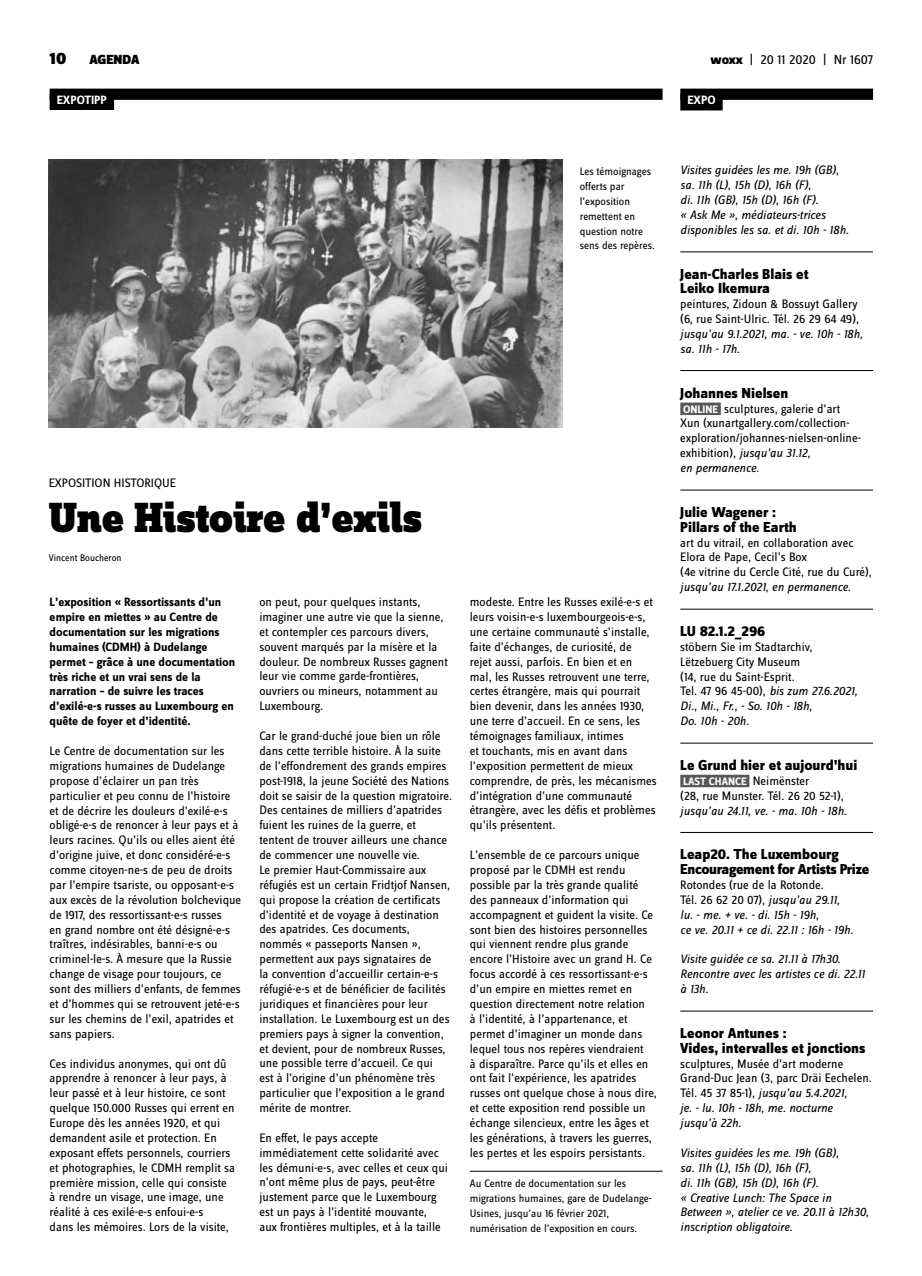
<style>
.page{position:relative;width:922px;height:1276px;background:#fff}
.page>*{position:absolute;margin:0;border:0;box-sizing:border-box;transform-origin:0 0}
.t1{font:900 43.75px "Zine Slab Dis";letter-spacing:-.01em;color:#000}
.t2{font:900 17.5px "Zine Sans Dis";color:#000}
.t3{font:800 15px/14.9px "Zine Sans Dis";color:#000}
.t4{font:800 15px/14.9px "Zine Sans Dis";letter-spacing:-.02em;color:#000}
.t5{font:13.75px "Zine Sans Dis";color:#000}
.t6{font:900 13.75px "Zine Sans Dis";color:#000}
.t7{font:12.75px/14.9px "Zine Sans Dis";color:#000}
.t8{font:italic 12.75px/14.9px "Zine Sans Dis";color:#000}
.t9{font:700 12.5px/14.9px "Zine Sans Dis";color:#000}
.t10{font:700 12.5px "Zine Sans Dis";color:#fff}
.t11{font:11.25px/14.9px "Zine Sans Dis";color:#000}
.t12{font:700 11.25px "Zine Sans Dis";color:#fff}
.t13{font:10px "Zine Sans Dis";color:#000}
.s1{font-weight:800}
.s2{font-weight:700;font-size:11.25px;color:#fff}
.s3{font-style:italic}
.s4{font-weight:400;font-size:12.75px;color:#000}
.s5{font-style:normal}
</style>
<div class="page">
<div style="left:50px;top:89px;width:612px;height:11px;background:#000"></div>
<div style="left:50px;top:94px;width:64px;height:16px;background:#000"></div>
<img style="left:49px;top:159px;width:513px;height:268px">
<hr style="left:469px;top:1171px;width:193px;height:1px;background:#000">
<div style="left:680px;top:89px;width:192px;height:11px;background:#000"></div>
<div style="left:680px;top:94px;width:42px;height:16px;background:#000"></div>
<hr style="left:680px;top:252px;width:192px;height:1px;background:#000">
<hr style="left:680px;top:370px;width:192px;height:1px;background:#000">
<div style="left:680px;top:402px;width:40px;height:13px;background:#58585a"></div>
<hr style="left:680px;top:490px;width:192px;height:1px;background:#000">
<hr style="left:680px;top:609px;width:192px;height:1px;background:#000">
<hr style="left:680px;top:743px;width:192px;height:1px;background:#000">
<div style="left:680px;top:774px;width:69px;height:13px;background:#58585a"></div>
<hr style="left:680px;top:832px;width:192px;height:1px;background:#000">
<hr style="left:680px;top:1011px;width:192px;height:1px;background:#000">
<h2 class="t2" style="left:50px;top:49px;width:18px">10</h2>
<p class="t6" style="left:89px;top:52px;width:52px">AGENDA</p>
<p class="t5" style="left:710px;top:53px;width:164px"><span class="s1">woxx</span> | 20 11 2020 | Nr 1607</p>
<p class="t10" style="left:57px;top:93px;width:52px">EXPOTIPP</p>
<p class="t10" style="left:687px;top:93px;width:30px">EXPO</p>
<p class="t7" style="left:49px;top:476px;width:20px">Expositionhistori</p>
<p class="t7" style="left:154px;top:476px;width:16px">que</p>
<h1 class="t1" style="left:49px;top:493px;width:375px">Une Histoire d’exils</h1>
<p class="t13" style="left:49px;top:553px;width:74px">Vincent Boucheron</p>
<p class="t9" style="left:50px;top:595px;width:187px">L’exposition « Ressortissants d’un empire en miettes » au Centre de documentation sur les migrations humaines (CDMH) à Dudelange permet – grâce à une documentation très riche et un vrai sens de la narration – de suivre les traces d’exilé-e-s russes au Luxembourg en quête de foyer et d’identité.</p>
<p class="t7" style="left:50px;top:744px;width:193px">Le Centre de documentation sur les migrations humaines de Dudelange propose d’éclairer un pan très particulier et peu connu de l’histoire et de décrire les douleurs d’exilé-e-s obligé-e-s de renoncer à leur pays et à leurs racines. Qu’ils ou elles aient été d’origine juive, et donc considéré-e-s comme citoyen-ne-s de peu de droits par l’empire tsariste, ou opposant-e-s aux excès de la révolution bolchevique de 1917, des ressortissant-e-s russes<br>en grand nombre ont été désigné-e-s traîtres, indésirables, banni-e-s ou criminel-le-s. À mesure que la Russie change de visage pour toujours, ce sont des milliers d’enfants, de femmes et d’hommes qui se retrouvent jeté-e-s sur les chemins de l’exil, apatrides et sans papiers.</p>
<p class="t7" style="left:50px;top:1056px;width:187px">Ces individus anonymes, qui ont dû apprendre à renoncer à leur pays, à leur passé et à leur histoire, ce sont quelque 150.000 Russes qui errent en Europe dès les années 1920, et qui demandent asile et protection. En exposant effets personnels, courriers et photographies, le CDMH remplit sa première mission, celle qui consiste à rendre un visage, une image, une réalité à ces exilé-e-s enfoui-e-s<br>dans les mémoires. Lors de la visite,</p>
<p class="t7" style="left:259px;top:595px;width:190px">on peut, pour quelques instants, imaginer une autre vie que la sienne, et contempler ces parcours divers, souvent marqués par la misère et la douleur. De nombreux Russes gagnent leur vie comme garde-frontières, ouvriers ou mineurs, notamment au<br>Luxembourg.</p>
<p class="t7" style="left:259px;top:729px;width:194px">Car le grand-duché joue bien un rôle dans cette terrible histoire. À la suite de l’effondrement des grands empires post-1918, la jeune Société des Nations doit se saisir de la question migratoire.<br>Des centaines de milliers d’apatrides fuient les ruines de la guerre, et tentent de trouver ailleurs une chance de commencer une nouvelle vie.<br>Le premier Haut-Commissaire aux réfugiés est un certain Fridtjof Nansen, qui propose la création de certificats d’identité et de voyage à destination des apatrides. Ces documents, nommés « passeports Nansen », permettent aux pays signataires de<br>la convention d’accueillir certain-e-s réfugié-e-s et de bénéficier de facilités juridiques et financières pour leur installation. Le Luxembourg est un des premiers pays à signer la convention, et devient, pour de nombreux Russes, une possible terre d’accueil. Ce qui<br>est à l’origine d’un phénomène très particulier que l’exposition a le grand mérite de montrer.</p>
<p class="t7" style="left:259px;top:1130px;width:190px">En effet, le pays accepte immédiatement cette solidarité avec les démuni-e-s, avec celles et ceux qui n’ont même plus de pays, peut-être justement parce que le Luxembourg est un pays à l’identité mouvante,<br>aux frontières multiples, et à la taille</p>
<p class="t11" style="left:579px;top:164px;width:76px">Les témoignages offerts par l’exposition remettent en question notre sens des repères.</p>
<p class="t8" style="left:680px;top:163px;width:170px">Visites guidées les me. 19h (GB), sa. 11h (L), 15h (D), 16h (F),<br>di. 11h (GB), 15h (D), 16h (F).<br>« Ask Me », médiateurs-trices disponibles les sa. et di. 10h - 18h.</p>
<p class="t3" style="left:680px;top:267px;width:130px">Jean-Charles Blais et<br>Leiko Ikemura</p>
<p class="t7" style="left:680px;top:297px;width:180px">peintures, Zidoun &amp; Bossuyt Gallery (6, rue Saint-Ulric. Tél. 26 29 64 49),</p>
<p class="t8" style="left:680px;top:327px;width:184px">jusqu’au 9.1.2021, ma. - ve. 10h - 18h, sa. 11h - 17h.</p>
<p class="t3" style="left:680px;top:386px;width:110px">Johannes Nielsen</p>
<p class="t7" style="left:680px;top:401px;width:182px"><span class="s2">ONLINE</span> sculptures, galerie d’art<br>Xun (xunartgallery.com/collection&shy;exploration/johannes-nielsen-online&shy;exhibition), <span class="s3">jusqu’au 31.12,<br>en permanence.</span></p>
<p class="t3" style="left:680px;top:505px;width:118px">Julie Wagener :<br>Pillars of the Earth</p>
<p class="t7" style="left:680px;top:535px;width:193px">art du vitrail, en collaboration avec<br>Elora de Pape, Cecil’s Box<br>(4e vitrine du Cercle Cité, rue du Curé),</p>
<p class="t8" style="left:680px;top:579px;width:172px">jusqu’au 17.1.2021, en permanence.</p>
<p class="t3" style="left:680px;top:624px;width:87px">LU 82.1.2_296</p>
<p class="t7" style="left:680px;top:639px;width:179px">stöbern Sie im Stadtarchiv,<br>Lëtzebuerg City Museum<br>(14, rue du Saint-Esprit.<br>Tel. 47 96 45-00), <span class="s3">bis zum 27.6.2021,<br>Di., Mi., Fr., - So. 10h - 18h,<br>Do. 10h - 20h.</span></p>
<p class="t3" style="left:680px;top:758px;width:178px">Le Grund hier et aujourd’hui</p>
<p class="t12" style="left:683px;top:775px;width:128px">LAST CHANCE <span class="s4">Neimënster</span></p>
<p class="t7" style="left:680px;top:788px;width:165px">(28, rue Munster. Tél. 26 20 52-1),</p>
<p class="t8" style="left:680px;top:803px;width:168px">jusqu’au 24.11, ve. - ma. 10h - 18h.</p>
<p class="t4" style="left:680px;top:847px;width:191px">Leap20. The Luxembourg<br>Encouragement for Artists Prize</p>
<p class="t8" style="left:680px;top:877px;width:175px"><span class="s5">Rotondes (rue de la Rotonde.<br>Tél. 26 62 20 07),</span> jusqu’au 29.11, lu. - me. + ve. - di. 15h - 19h,<br>ce ve. 20.11 + ce di. 22.11 : 16h - 19h.</p>
<p class="t8" style="left:680px;top:952px;width:186px">Visite guidée ce sa. 21.11 à 17h30.<br>Rencontre avec les artistes ce di. 22.11 à 13h.</p>
<p class="t3" style="left:680px;top:1026px;width:187px">Leonor Antunes :<br>Vides, intervalles et jonctions</p>
<p class="t7" style="left:680px;top:1056px;width:193px">sculptures, Musée d’art moderne<br>Grand-Duc Jean (3, parc Dräi Eechelen.<br>Tél. 45 37 85-1), <span class="s3">jusqu’au 5.4.2021,<br>je. - lu. 10h - 18h, me. nocturne jusqu’à 22h.</span></p>
<p class="t8" style="left:680px;top:1145px;width:190px">Visites guidées les me. 19h (GB),<br>sa. 11h (L), 15h (D), 16h (F),<br>di. 11h (GB), 15h (D), 16h (F).<br>« Creative Lunch: The Space in<br>Between », atelier ce ve. 20.11 à 12h30, inscription obligatoire.</p>
<p class="t7" style="left:469px;top:595px;width:188px">modeste. Entre les Russes exilé-e-s et leurs voisin-e-s luxembourgeois-e-s, une certaine communauté s’installe, faite d’échanges, de curiosité, de<br>rejet aussi, parfois. En bien et en mal, les Russes retrouvent une terre, certes étrangère, mais qui pourrait bien devenir, dans les années 1930, une terre d’accueil. En ce sens, les témoignages familiaux, intimes<br>et touchants, mis en avant dans l’exposition permettent de mieux comprendre, de près, les mécanismes d’intégration d’une communauté étrangère, avec les défis et problèmes qu’ils présentent.</p>
<p class="t7" style="left:469px;top:848px;width:188px">L’ensemble de ce parcours unique proposé par le CDMH est rendu possible par la très grande qualité des panneaux d’information qui accompagnent et guident la visite. Ce sont bien des histoires personnelles qui viennent rendre plus grande encore l’Histoire avec un grand H. Ce focus accordé à ces ressortissant-e-s d’un empire en miettes remet en question directement notre relation<br>à l’identité, à l’appartenance, et permet d’imaginer un monde dans lequel tous nos repères viendraient<br>à disparaître. Parce qu’ils et elles en ont fait l’expérience, les apatrides russes ont quelque chose à nous dire, et cette exposition rend possible un échange silencieux, entre les âges et les générations, à travers les guerres, les pertes et les espoirs persistants.</p>
<p class="t11" style="left:469px;top:1176px;width:183px">Au Centre de documentation sur les migrations humaines, gare de Dudelange-Usines, jusqu’au 16 février 2021, numérisation de l’exposition en cours.</p>
</div>
